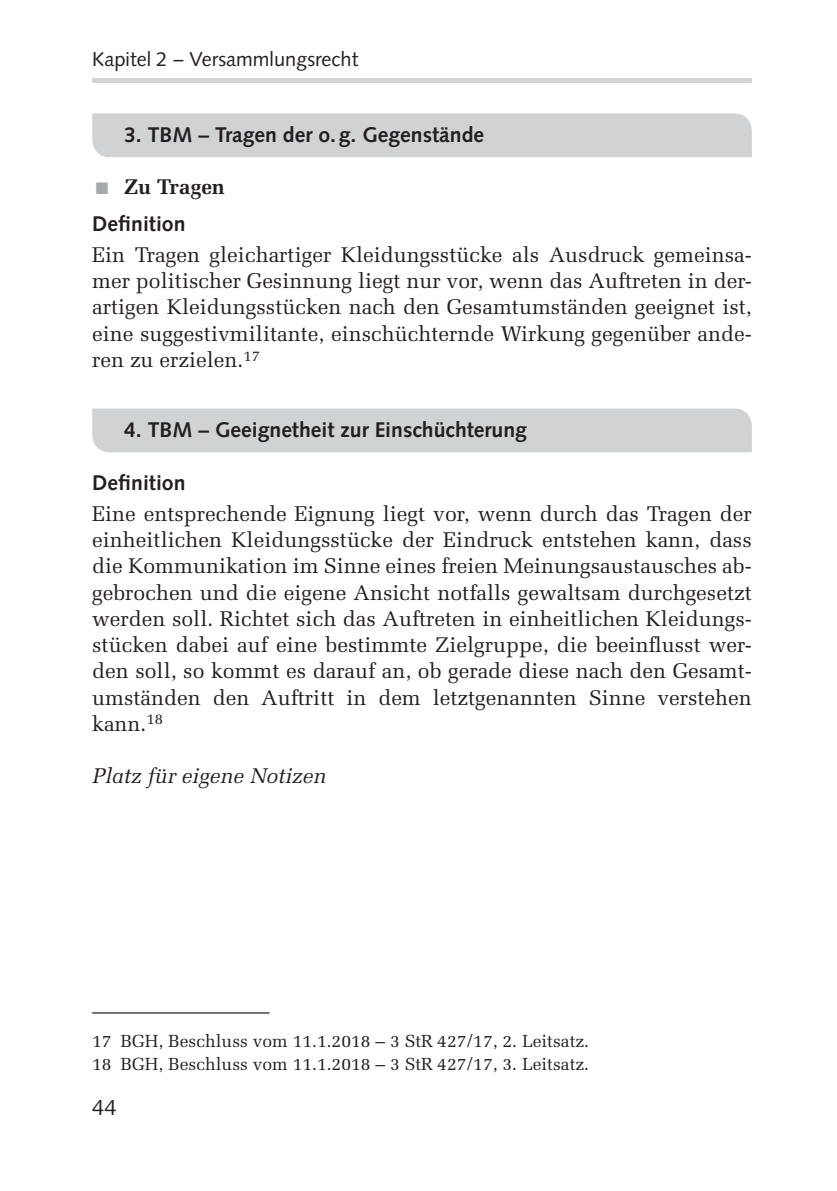
<style>
.page{position:relative;width:837px;height:1191px;background:#fff}
.page>*{position:absolute;margin:0;border:0;box-sizing:border-box;transform-origin:0 0}
.t1{font:22px "Syntax LT Pro";color:#231f20}
.t2{font:21.25px/26.2px "Melior LT Pro";color:#231f20;text-align:justify}
.t3{font:700 21.25px "Syntax LT Pro";color:#231f20}
.t4{font:italic 21.25px "Melior LT Pro";color:#231f20}
.t5{font:700 21.25px "Melior LT Pro";color:#231f20}
.t6{font:20px "Syntax LT Pro";color:#231f20}
.t7{font:17.5px/23.8px "Melior LT Pro";color:#231f20}
.s1{color:#a8a9ad}
</style>
<div class="page">
<div style="left:92px;top:78px;width:659px;height:5px;background:#d1d2d4"></div>
<div style="left:92px;top:113px;width:659px;height:44px;background:#d1d2d4"></div>
<div style="left:92px;top:408px;width:659px;height:44px;background:#d1d2d4"></div>
<hr style="left:92px;top:1012px;width:177px;height:1px;background:#231f20">
<p class="t6" style="left:92px;top:47px;width:267px">Kapitel 2 – Versammlungsrecht</p>
<p class="t3" style="left:124px;top:122px;width:361px">3. TBM – Tragen der o.g. Gegenstände</p>
<p class="t5" style="left:96px;top:174px;width:131px"><span class="s1">■</span> Zu Tragen</p>
<p class="t3" style="left:92px;top:211px;width:95px">Definition</p>
<p class="t2" style="left:92px;top:241px;width:661px">Ein Tragen gleichartiger Kleidungsstücke als Ausdruck gemeinsa&shy;mer politischer Gesinnung liegt nur vor, wenn das Auftreten in der&shy;artigen Kleidungsstücken nach den Gesamtumständen geeignet ist, eine suggestivmilitante, einschüchternde Wirkung gegenüber ande&shy;ren zu erzielen.<sup>17</sup></p>
<p class="t3" style="left:124px;top:417px;width:404px">4. TBM – Geeignetheit zur Einschüchterung</p>
<p class="t3" style="left:92px;top:469px;width:95px">Definition</p>
<p class="t2" style="left:92px;top:500px;width:661px">Eine entsprechende Eignung liegt vor, wenn durch das Tragen der einheitlichen Kleidungsstücke der Eindruck entstehen kann, dass die Kommunikation im Sinne eines freien Meinungsaustausches ab&shy;gebrochen und die eigene Ansicht notfalls gewaltsam durchgesetzt werden soll. Richtet sich das Auftreten in einheitlichen Kleidungs&shy;stücken dabei auf eine bestimmte Zielgruppe, die beeinflusst wer&shy;den soll, so kommt es darauf an, ob gerade diese nach den Gesamt&shy;umständen den Auftritt in dem letztgenannten Sinne verstehen kann.<sup>18</sup></p>
<p class="t4" style="left:92px;top:763px;width:235px">Platz für eigene Notizen</p>
<p class="t7" style="left:92px;top:1028px;width:498px">17 BGH, Beschluss vom 11.1.2018 – 3 StR 427/17, 2. Leitsatz.<br>18 BGH, Beschluss vom 11.1.2018 – 3 StR 427/17, 3. Leitsatz.</p>
<p class="t1" style="left:92px;top:1094px;width:26px">44</p>
</div>
